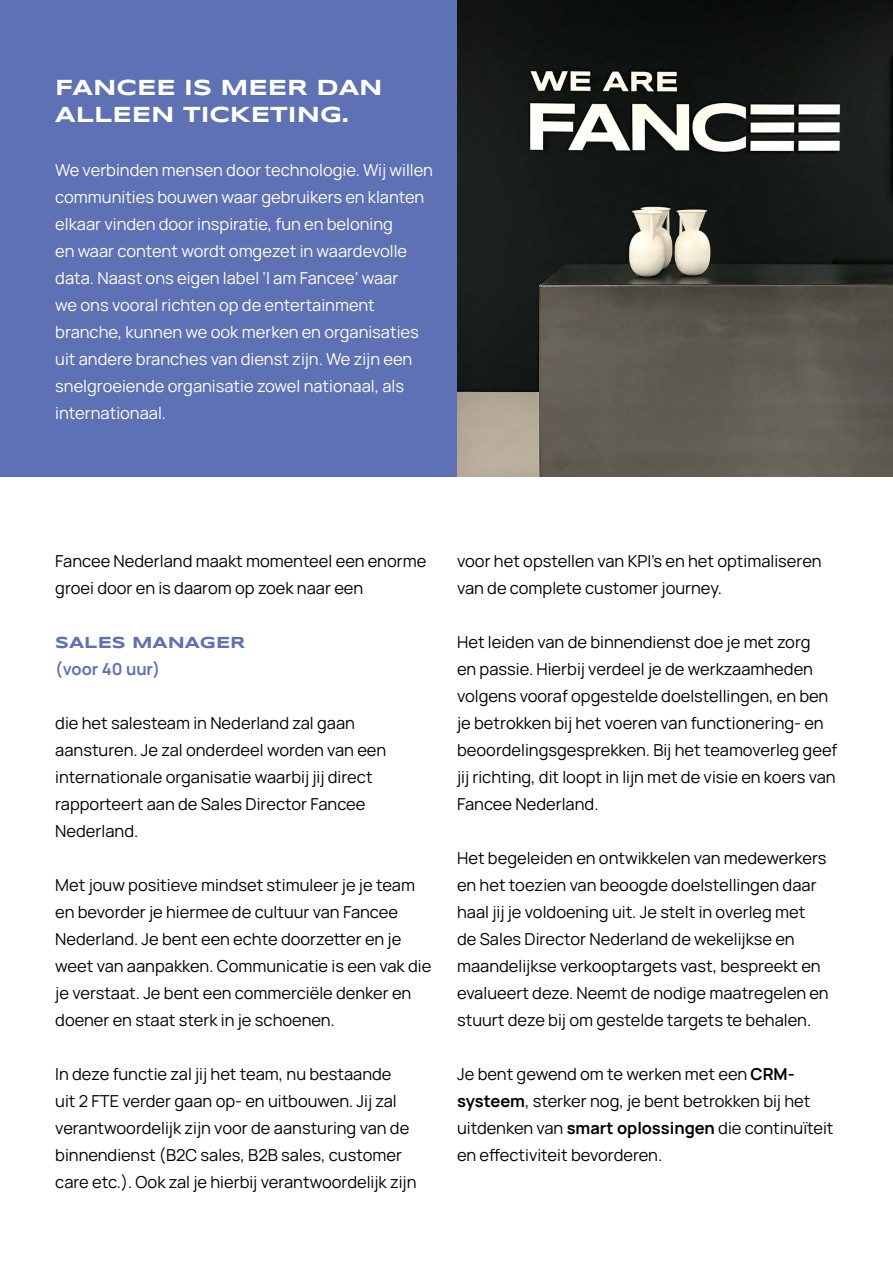
<style>
.page{position:relative;width:893px;height:1263px;background:#fff}
.page>*{position:absolute;margin:0;border:0;box-sizing:border-box;transform-origin:0 0}
.t1{font:700 22.5px/27px "Syncopate";color:#fff}
.t2{font:16.5px/27px "Manrope";color:#000}
.t3{font:16.5px/27px "Manrope";color:#fff}
.t4{font:700 16.5px "Syncopate";color:#5e71b5}
.t5{font:700 16.5px "Manrope";color:#5e71b5}
.s1{font-weight:700}
</style>
<div class="page">
<div style="left:0;top:0;width:457px;height:477px;background:#5e71b5"></div>
<img style="left:457px;top:0;width:436px;height:477px">
<h1 class="t1" style="left:55px;top:74px;width:329px">FANCEE IS MEER DAN<br>ALLEEN TICKETING.</h1>
<p class="t3" style="left:55px;top:155px;width:379px">We verbinden mensen door technologie. Wij willen communities bouwen waar gebruikers en klanten elkaar vinden door inspiratie, fun en beloning<br>en waar content wordt omgezet in waardevolle data. Naast ons eigen label ‘I am Fancee’ waar<br>we ons vooral richten op de entertainment branche, kunnen we ook merken en organisaties uit andere branches van dienst zijn. We zijn een snelgroeiende organisatie zowel nationaal, als internationaal.</p>
<p class="t2" style="left:55px;top:547px;width:373px">Fancee Nederland maakt momenteel een enorme groei door en is daarom op zoek naar een</p>
<p class="t4" style="left:55px;top:632px;width:192px">SALES MANAGER</p>
<p class="t5" style="left:55px;top:657px;width:107px">(voor 40 uur)</p>
<p class="t2" style="left:55px;top:709px;width:332px">die het salesteam in Nederland zal gaan aansturen. Je zal onderdeel worden van een internationale organisatie waarbij jij direct rapporteert aan de Sales Director Fancee Nederland.</p>
<p class="t2" style="left:55px;top:871px;width:378px">Met jouw positieve mindset stimuleer je je team en bevorder je hiermee de cultuur van Fancee Nederland. Je bent een echte doorzetter en je weet van aanpakken. Communicatie is een vak die je verstaat. Je bent een commerciële denker en doener en staat sterk in je schoenen.</p>
<p class="t2" style="left:55px;top:1060px;width:363px">In deze functie zal jij het team, nu bestaande<br>uit 2 FTE verder gaan op- en uitbouwen. Jij zal verantwoordelijk zijn voor de aansturing van de binnendienst (B2C sales, B2B sales, customer care etc.). Ook zal je hierbij verantwoordelijk zijn</p>
<p class="t2" style="left:457px;top:547px;width:366px">voor het opstellen van KPI’s en het optimaliseren van de complete customer journey.</p>
<p class="t2" style="left:457px;top:628px;width:382px">Het leiden van de binnendienst doe je met zorg<br>en passie. Hierbij verdeel je de werkzaamheden volgens vooraf opgestelde doelstellingen, en ben je betrokken bij het voeren van functionering- en beoordelingsgesprekken. Bij het teamoverleg geef jij richting, dit loopt in lijn met de visie en koers van Fancee Nederland.</p>
<p class="t2" style="left:457px;top:844px;width:373px">Het begeleiden en ontwikkelen van medewerkers en het toezien van beoogde doelstellingen daar haal jij je voldoening uit. Je stelt in overleg met de Sales Director Nederland de wekelijkse en maandelijkse verkooptargets vast, bespreekt en evalueert deze. Neemt de nodige maatregelen en stuurt deze bij om gestelde targets te behalen.</p>
<p class="t2" style="left:457px;top:1060px;width:378px">Je bent gewend om te werken met een <span class="s1">CRM&shy;systeem</span>, sterker nog, je bent betrokken bij het uitdenken van <span class="s1">smart oplossingen</span> die continuïteit en effectiviteit bevorderen.</p>
</div>
